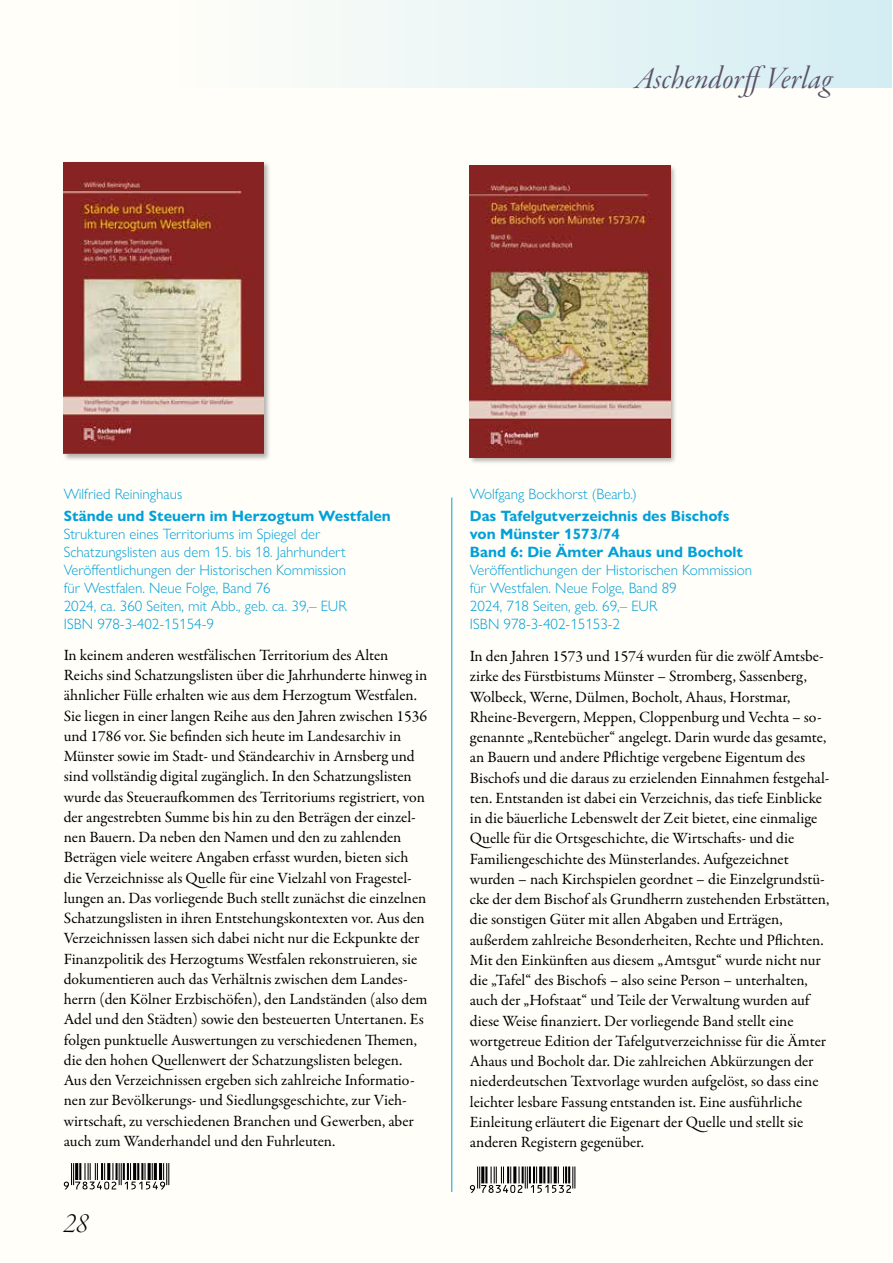
<style>
.page{position:relative;width:893px;height:1263px;background:#fffef9}
.page>*{position:absolute;margin:0;border:0;box-sizing:border-box;transform-origin:0 0}
.t1{font:33px "Garamond Premr Pro It Disp";letter-spacing:.01em;color:#5c5268}
.t2{font:30px "Garamond Premr Pro Lt It Disp";color:#000}
.t3{font:15.75px/20.2px "Garamond Premr Pro";color:#000}
.t4{font:300 15px/18px "Gill Sans Nova";color:#00a0d8}
.t5{font:700 15px/18px "Gill Sans Nova";color:#00a0d8}
</style>
<div class="page">
<hr style="left:451px;top:497px;width:1px;height:695px;background:#00a0d8">
<div style="left:0;top:0;width:892px;height:87px;background:linear-gradient(to right,#fffffa,#d4eef3)"></div>
<svg style="left:470px;top:1166px;width:105px;height:27px"></svg>
<div style="left:468px;top:164px;width:210px;height:301px;background:#000;opacity:.3"></div>
<img style="left:470px;top:166px;width:200px;height:291px">
<svg style="left:64px;top:1163px;width:105px;height:26px"></svg>
<div style="left:62px;top:160px;width:210px;height:301px;background:#000;opacity:.3"></div>
<img style="left:64px;top:162px;width:200px;height:290px">
<h1 class="t1" style="left:635px;top:61px;width:199px">AschendorffVerlag</h1>
<p class="t4" style="left:64px;top:485px;width:120px">Wilfried Reininghaus</p>
<p class="t5" style="left:64px;top:507px;width:329px">Stände und Steuern im Herzogtum Westfalen</p>
<p class="t4" style="left:64px;top:525px;width:285px">Strukturen eines Territoriums im Spiegel der Schatzungslisten aus dem 15. bis 18. Jahrhundert Veröffentlichungen der Historischen Kommission für Westfalen. Neue Folge, Band 76<br>2024, ca. 360 Seiten, mit Abb., geb. ca. 39,– EUR ISBN 978-3-402-15154-9</p>
<p class="t3" style="left:64px;top:645px;width:365px">In keinem anderen westfälischen Territorium des Alten Reichs sind Schatzungslisten über die Jahrhunderte hinweg in ähnlicher Fülle erhalten wie aus dem Herzogtum Westfalen.<br>Sie liegen in einer langen Reihe aus den Jahren zwischen 1536 und 1786 vor. Sie befinden sich heute im Landesarchiv in Münster sowie im Stadt- und Ständearchiv in Arnsberg und sind vollständig digital zugänglich. In den Schatzungslisten wurde das Steueraufkommen des Territoriums registriert, von der angestrebten Summe bis hin zu den Beträgen der einzel&shy;nen Bauern. Da neben den Namen und den zu zahlenden Beträgen viele weitere Angaben erfasst wurden, bieten sich die Verzeichnisse als Quelle für eine Vielzahl von Fragestel&shy;lungen an. Das vorliegende Buch stellt zunächst die einzelnen Schatzungslisten in ihren Entstehungskontexten vor. Aus den Verzeichnissen lassen sich dabei nicht nur die Eckpunkte der Finanzpolitik des Herzogtums Westfalen rekonstruieren, sie dokumentieren auch das Verhältnis zwischen dem Landes&shy;herrn (den Kölner Erzbischöfen), den Landständen (also dem Adel und den Städten) sowie den besteuerten Untertanen. Es folgen punktuelle Auswertungen zu verschiedenen Themen, die den hohen Quellenwert der Schatzungslisten belegen.<br>Aus den Verzeichnissen ergeben sich zahlreiche Informatio&shy;nen zur Bevölkerungs- und Siedlungsgeschichte, zur Vieh&shy;wirtschaft, zu verschiedenen Branchen und Gewerben, aber auch zum Wanderhandel und den Fuhrleuten.</p>
<h2 class="t2" style="left:64px;top:1207px;width:26px">28</h2>
<p class="t4" style="left:470px;top:485px;width:168px">Wolfgang Bockhorst (Bearb.)</p>
<p class="t5" style="left:470px;top:507px;width:275px">Das Tafelgutverzeichnis des Bischofs von Münster 1573/74<br>Band 6: Die Ämter Ahaus und Bocholt</p>
<p class="t4" style="left:470px;top:561px;width:284px">Veröffentlichungen der Historischen Kommission für Westfalen. Neue Folge, Band 89<br>2024, 718 Seiten, geb. 69,– EUR<br>ISBN 978-3-402-15153-2</p>
<p class="t3" style="left:470px;top:646px;width:361px">In den Jahren 1573 und 1574 wurden für die zwölf Amtsbe&shy;zirke des Fürstbistums Münster – Stromberg, Sassenberg, Wolbeck, Werne, Dülmen, Bocholt, Ahaus, Horstmar, Rheine-Bevergern, Meppen, Cloppenburg und Vechta – so&shy;genannte „Rentebücher“ angelegt. Darin wurde das gesamte, an Bauern und andere Pflichtige vergebene Eigentum des Bischofs und die daraus zu erzielenden Einnahmen festgehal&shy;ten. Entstanden ist dabei ein Verzeichnis, das tiefe Einblicke in die bäuerliche Lebenswelt der Zeit bietet, eine einmalige Quelle für die Ortsgeschichte, die Wirtschafts- und die Familiengeschichte des Münsterlandes. Aufgezeichnet wurden – nach Kirchspielen geordnet – die Einzelgrundstü&shy;cke der dem Bischof als Grundherrn zustehenden Erbstätten, die sonstigen Güter mit allen Abgaben und Erträgen, außerdem zahlreiche Besonderheiten, Rechte und Pflichten.<br>Mit den Einkünften aus diesem „Amtsgut“ wurde nicht nur die „Tafel“ des Bischofs – also seine Person – unterhalten, auch der „Hofstaat“ und Teile der Verwaltung wurden auf diese Weise finanziert. Der vorliegende Band stellt eine wortgetreue Edition der Tafelgutverzeichnisse für die Ämter Ahaus und Bocholt dar. Die zahlreichen Abkürzungen der niederdeutschen Textvorlage wurden aufgelöst, so dass eine leichter lesbare Fassung entstanden ist. Eine ausführliche Einleitung erläutert die Eigenart der Quelle und stellt sie anderen Registern gegenüber.</p>
</div>
